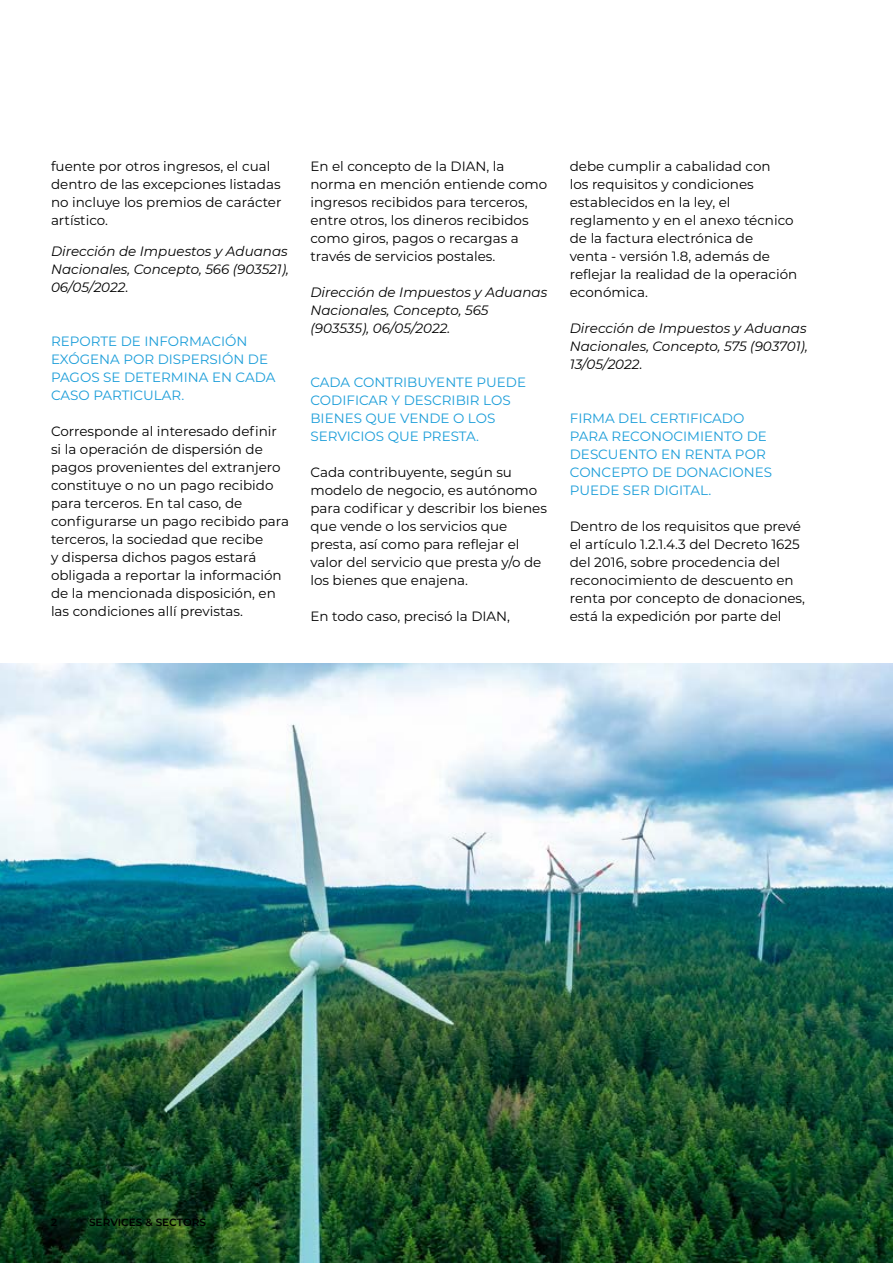
<style>
.page{position:relative;width:893px;height:1263px;background:#fff}
.page>*{position:absolute;margin:0;border:0;box-sizing:border-box;transform-origin:0 0}
.t1{font:13.5px/18px "Montserrat";color:#000}
.t2{font:13.5px/18px "Montserrat";color:#1a9dd9}
.t3{font:italic 13.5px/18px "Montserrat";color:#000;text-align:justify}
.t4{font:600 10.5px "Montserrat";color:#000}
</style>
<div class="page">
<img style="left:0;top:663px;width:893px;height:600px">
<p class="t1" style="left:51px;top:157px;width:232px">fuente por otros ingresos, el cual dentro de las excepciones listadas no incluye los premios de carácter artístico.</p>
<p class="t3" style="left:51px;top:241px;width:240px">Dirección de Impuestos y Aduanas Nacionales, Concepto, 566 (903521), 06/05/2022.</p>
<p class="t2" style="left:51px;top:331px;width:226px">REPORTE DE INFORMACIÓN<br>EXÓGENA POR DISPERSIÓN DE<br>PAGOS SE DETERMINA EN CADA<br>CASO PARTICULAR.</p>
<p class="t1" style="left:51px;top:421px;width:240px">Corresponde al interesado definir si la operación de dispersión de pagos provenientes del extranjero constituye o no un pago recibido para terceros. En tal caso, de configurarse un pago recibido para terceros, la sociedad que recibe<br>y dispersa dichos pagos estará obligada a reportar la información de la mencionada disposición, en las condiciones allí previstas.</p>
<p class="t1" style="left:310px;top:157px;width:238px">En el concepto de la DIAN, la norma en mención entiende como ingresos recibidos para terceros, entre otros, los dineros recibidos como giros, pagos o recargas a través de servicios postales.</p>
<p class="t3" style="left:310px;top:283px;width:238px;text-align:left">Dirección de Impuestos y Aduanas<br>Nacionales, Concepto, 565 (903535), 06/05/2022.</p>
<p class="t2" style="left:310px;top:372px;width:217px">CADA CONTRIBUYENTE PUEDE<br>CODIFICAR Y DESCRIBIR LOS<br>BIENES QUE VENDE O LOS<br>SERVICIOS QUE PRESTA.</p>
<p class="t1" style="left:310px;top:462px;width:238px">Cada contribuyente, según su modelo de negocio, es autónomo para codificar y describir los bienes que vende o los servicios que presta, así como para reflejar el valor del servicio que presta y/o de los bienes que enajena.</p>
<p class="t1" style="left:310px;top:606px;width:201px">En todo caso, precisó la DIAN,</p>
<p class="t1" style="left:570px;top:156px;width:229px">debe cumplir a cabalidad con<br>los requisitos y condiciones establecidos en la ley, el reglamento y en el anexo técnico de la factura electrónica de<br>venta - versión 1.8, además de reflejar la realidad de la operación económica.</p>
<p class="t3" style="left:570px;top:318px;width:240px">Dirección de Impuestos y Aduanas Nacionales, Concepto, 575 (903701), 13/05/2022.</p>
<p class="t2" style="left:570px;top:408px;width:204px">FIRMA DEL CERTIFICADO<br>PARA RECONOCIMIENTO DE<br>DESCUENTO EN RENTA POR<br>CONCEPTO DE DONACIONES<br>PUEDE SER DIGITAL.</p>
<p class="t1" style="left:570px;top:516px;width:237px">Dentro de los requisitos que prevé el artículo 1.2.1.4.3 del Decreto 1625 del 2016, sobre procedencia del reconocimiento de descuento en renta por concepto de donaciones, está la expedición por parte del</p>
<p class="t4" style="left:51px;top:1215px;width:8px">2</p>
<p class="t4" style="left:89px;top:1215px;width:119px">SERVICES &amp; SECTORS</p>
</div>
